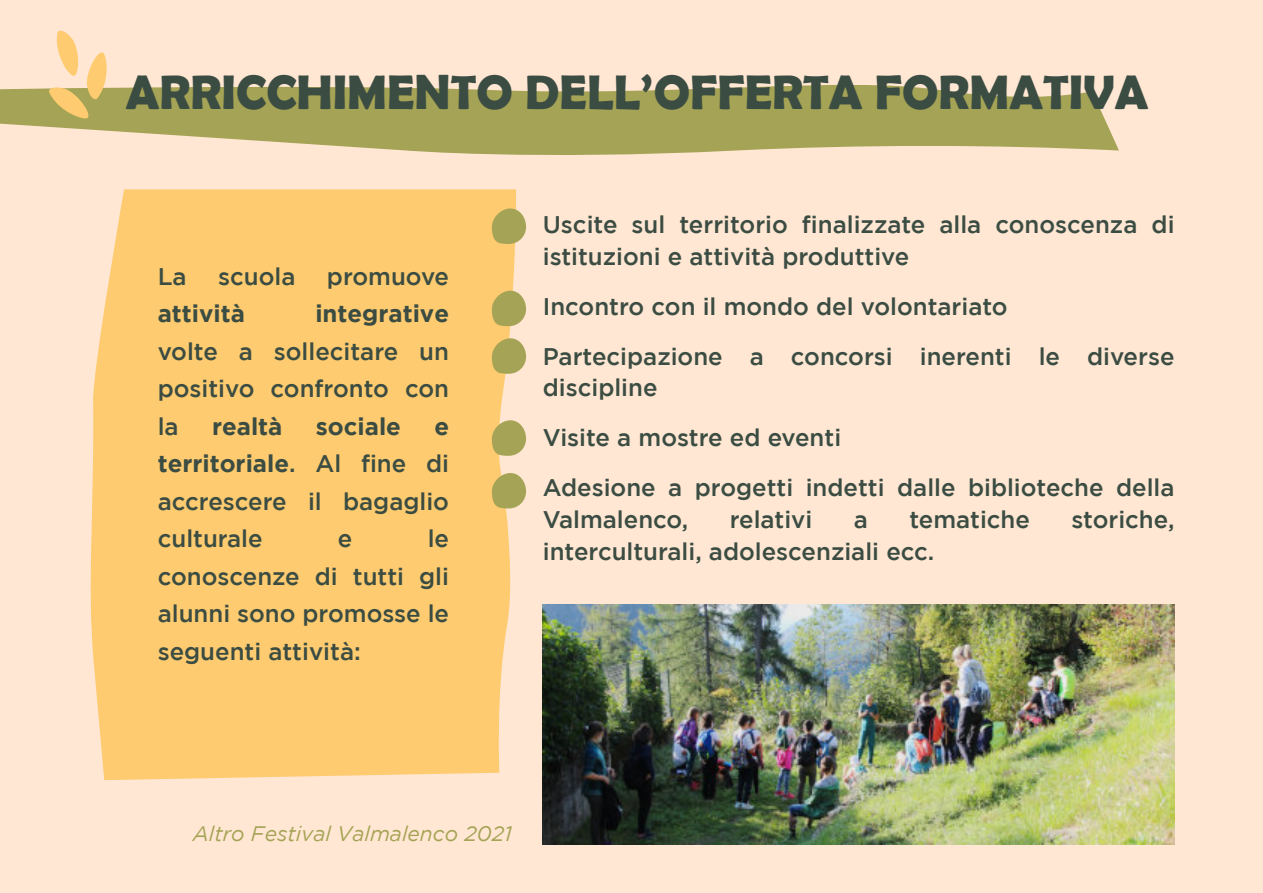
<style>
.page{position:relative;width:1263px;height:893px;background:#ffe7d3}
.page>*{position:absolute;margin:0;border:0;box-sizing:border-box;transform-origin:0 0}
.t1{font:700 48.6px "Berlin Sans FB Demi";color:#3b4c42}
.t2{font:500 24px/37.5px "Gotham";color:#3b4c42;text-align:justify}
.t3{font:700 24px "Gotham";color:#3b4c42}
.t4{font:italic 21px "Gotham";color:#a5a355}
.s1{font-weight:700}
</style>
<div class="page">
<div style="left:90px;top:189px;width:427px;height:591px;background:#fecb70"></div>
<svg style="left:0;top:85px;width:1119px;height:70px;fill:#a5a355"></svg>
<div style="left:492px;top:208px;width:34px;height:36px;background:#a5a355;border-radius:17px"></div>
<div style="left:492px;top:291px;width:34px;height:35px;background:#a5a355;border-radius:17px"></div>
<div style="left:492px;top:338px;width:34px;height:36px;background:#a5a355;border-radius:17px"></div>
<div style="left:492px;top:420px;width:34px;height:36px;background:#a5a355;border-radius:17px"></div>
<div style="left:492px;top:473px;width:34px;height:35px;background:#a5a355;border-radius:17px"></div>
<svg style="left:49px;top:30px;width:60px;height:89px"></svg>
<img style="left:543px;top:604px;width:631px;height:240px">
<h1 class="t1" style="left:126px;top:64px;width:1024px">ARRICCHIMENTO DELL’OFFERTA FORMATIVA</h1>
<p class="t2" style="left:158px;top:259px;width:30px">La</p>
<p class="t2" style="left:218px;top:259px;width:79px">scuola</p>
<p class="t2" style="left:327px;top:259px;width:124px">promuove</p>
<p class="t3" style="left:158px;top:305px;width:89px">attività</p>
<p class="t3" style="left:315px;top:305px;width:135px">integrative</p>
<p class="t2" style="left:158px;top:334px;width:293px">volte a sollecitare un positivo confronto con la</p>
<p class="t3" style="left:212px;top:417px;width:72px">realtà</p>
<p class="t3" style="left:316px;top:417px;width:87px">sociale</p>
<p class="t2" style="left:158px;top:409px;width:293px;text-indent:277px"><span class="s1">e territoriale</span>. Al fine di accrescere il bagaglio culturale</p>
<p class="t2" style="left:158px;top:522px;width:293px;text-indent:270px">le conoscenze di tutti gli alunni sono promosse le seguenti attività:</p>
<p class="t2" style="left:338px;top:522px;width:16px">e</p>
<p class="t2" style="left:543px;top:210px;width:633px;line-height:32px">Uscite sul territorio finalizzate alla conoscenza di istituzioni e attività produttive</p>
<p class="t2" style="left:543px;top:283px;width:633px;line-height:49.9px">Incontro con il mondo del volontariato<br>Partecipazione a concorsi inerenti le diverse</p>
<p class="t2" style="left:543px;top:365px;width:633px;line-height:49.9px;text-align:left">discipline<br>Visite a mostre ed eventi<br>Adesione a progetti indetti dalle biblioteche della</p>
<p class="t2" style="left:543px;top:503px;width:147px">Valmalenco,</p>
<p class="t2" style="left:730px;top:503px;width:84px">relativi</p>
<p class="t2" style="left:854px;top:503px;width:16px">a</p>
<p class="t2" style="left:909px;top:503px;width:122px">tematiche</p>
<p class="t2" style="left:1071px;top:503px;width:105px">storiche,</p>
<p class="t2" style="left:543px;top:534px;width:393px">interculturali, adolescenziali ecc.</p>
<p class="t4" style="left:193px;top:826px;width:321px">Altro Festival Valmalenco 2021</p>
</div>
